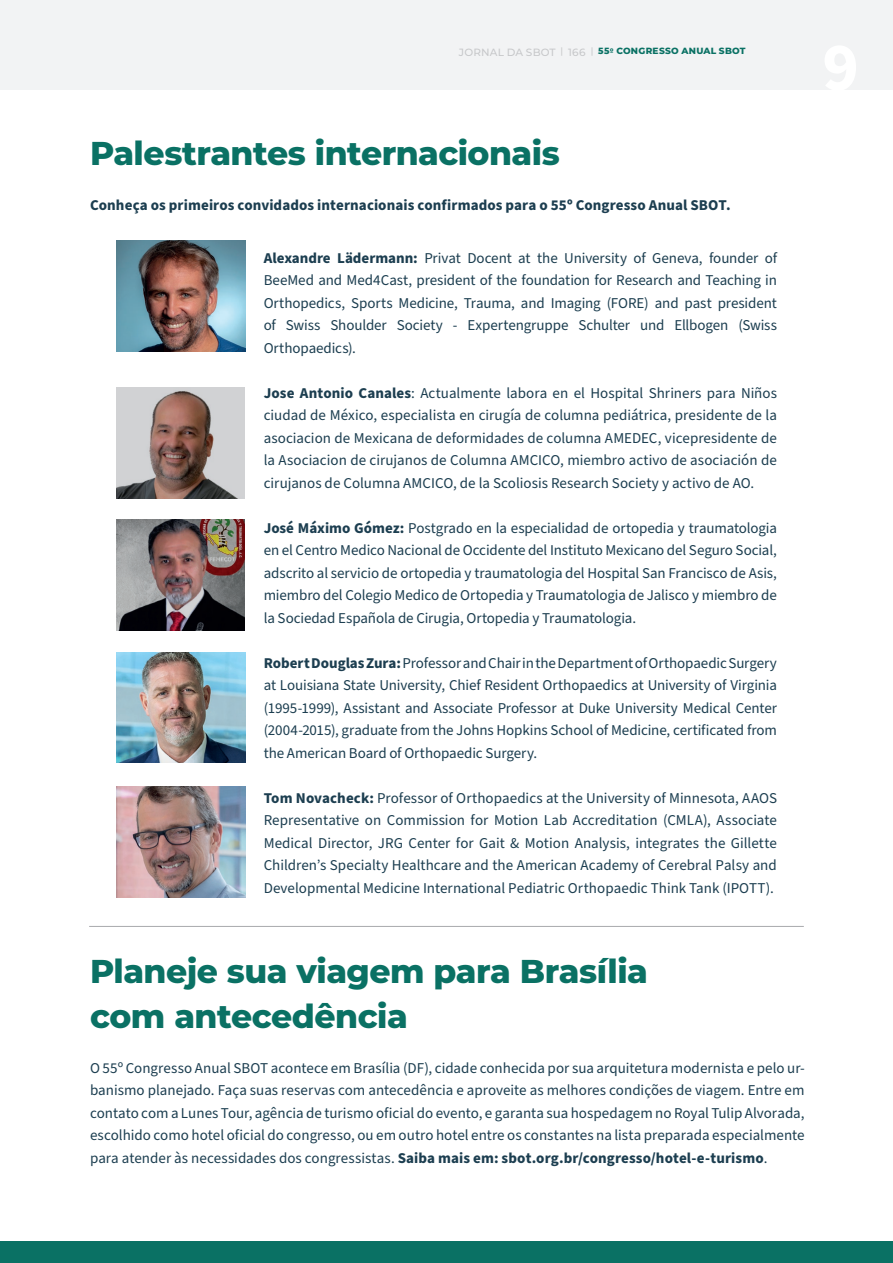
<style>
.page{position:relative;width:893px;height:1263px;background:#fff}
.page>*{position:absolute;margin:0;border:0;box-sizing:border-box;transform-origin:0 0}
.t1{font:800 33px/45px "Montserrat";letter-spacing:-.015em;color:#0a7164}
.t2{font:15px/22.5px "Source Sans Pro";letter-spacing:-.005em;color:#1c3e50;text-align:justify}
.t3{font:700 15px "Source Sans Pro";letter-spacing:.005em;color:#1c3e50}
.t4{font:800 9px "Montserrat";letter-spacing:.03em;color:#0a7164}
.s1{font-weight:500;font-size:10.5px;color:#c7c8ca}
.s2{font-weight:500;color:#c7c8ca}
.s3{font-family:"Calibri";font-weight:700}
.s4{font-weight:700}
</style>
<div class="page">
<div style="left:0;top:0;width:893px;height:90px;background:#f2f3f4"></div>
<div style="left:0;top:1242px;width:893px;height:21px;background:#0a7164"></div>
<hr style="left:89px;top:926px;width:715px;height:1px;background:#a8a9ad">
<img style="left:117px;top:241px;width:128px;height:110px">
<img style="left:116px;top:520px;width:128px;height:111px">
<img style="left:116px;top:388px;width:128px;height:110px">
<img style="left:117px;top:652px;width:128px;height:111px">
<img style="left:117px;top:786px;width:128px;height:111px">
<p class="t4" style="left:459px;top:44px;width:288px"><span class="s1">JORNAL DA SBOT</span> <span class="s2">|</span> <span class="s1">166</span> <span class="s2">|</span> 55<span class="s3">º</span> CONGRESSO ANUAL SBOT</p>
<h1 class="t1" style="left:90px;top:129px;width:471px">Palestrantes internacionais</h1>
<p class="t3" style="left:90px;top:195px;width:642px">Conheça os primeiros convidados internacionais confirmados para o 55º Congresso Anual SBOT.</p>
<p class="t2" style="left:264px;top:247px;width:515px"><span class="s4">Alexandre Lädermann:</span> Privat Docent at the University of Geneva, founder of BeeMed and Med4Cast, president of the foundation for Research and Teaching in Orthopedics, Sports Medicine, Trauma, and Imaging (FORE) and past president of Swiss Shoulder Society - Expertengruppe Schulter und Ellbogen (Swiss Orthopaedics).</p>
<p class="t2" style="left:264px;top:382px;width:515px"><span class="s4">Jose Antonio Canales</span>: Actualmente labora en el Hospital Shriners para Niños ciudad de México, especialista en cirugía de columna pediátrica, presidente de la asociacion de Mexicana de deformidades de columna AMEDEC, vicepresidente de la Asociacion de cirujanos de Columna AMCICO, miembro activo de asociación de cirujanos de Columna AMCICO, de la Scoliosis Research Society y activo de AO.</p>
<p class="t2" style="left:264px;top:517px;width:515px"><span class="s4">José Máximo Gómez:</span> Postgrado en la especialidad de ortopedia y traumatologia en el Centro Medico Nacional de Occidente del Instituto Mexicano del Seguro Social, adscrito al servicio de ortopedia y traumatologia del Hospital San Francisco de Asis, miembro del Colegio Medico de Ortopedia y Traumatologia de Jalisco y miembro de la Sociedad Española de Cirugia, Ortopedia y Traumatologia.</p>
<p class="t2" style="left:264px;top:652px;width:515px"><span class="s4">Robert Douglas Zura:</span> Professor and Chair in the Department of Orthopaedic Surgery at Louisiana State University, Chief Resident Orthopaedics at University of Virginia (1995-1999), Assistant and Associate Professor at Duke University Medical Center (2004-2015), graduate from the Johns Hopkins School of Medicine, certificated from the American Board of Orthopaedic Surgery.</p>
<p class="t2" style="left:264px;top:787px;width:515px"><span class="s4">Tom Novacheck:</span> Professor of Orthopaedics at the University of Minnesota, AAOS Representative on Commission for Motion Lab Accreditation (CMLA), Associate Medical Director, JRG Center for Gait &amp; Motion Analysis, integrates the Gillette Children’s Specialty Healthcare and the American Academy of Cerebral Palsy and Developmental Medicine International Pediatric Orthopaedic Think Tank (IPOTT).</p>
<h1 class="t1" style="left:90px;top:946px;width:559px">Planeje sua viagem para Brasília com antecedência</h1>
<p class="t2" style="left:90px;top:1057px;width:716px">O 55º Congresso Anual SBOT acontece em Brasília (DF), cidade conhecida por sua arquitetura modernista e pelo ur&shy;banismo planejado. Faça suas reservas com antecedência e aproveite as melhores condições de viagem. Entre em contato com a Lunes Tour, agência de turismo oficial do evento, e garanta sua hospedagem no Royal Tulip Alvorada, escolhido como hotel oficial do congresso, ou em outro hotel entre os constantes na lista preparada especialmente para atender às necessidades dos congressistas. <span class="s4">Saiba mais em: sbot.org.br/congresso/hotel-e-turismo</span>.</p>
</div>
